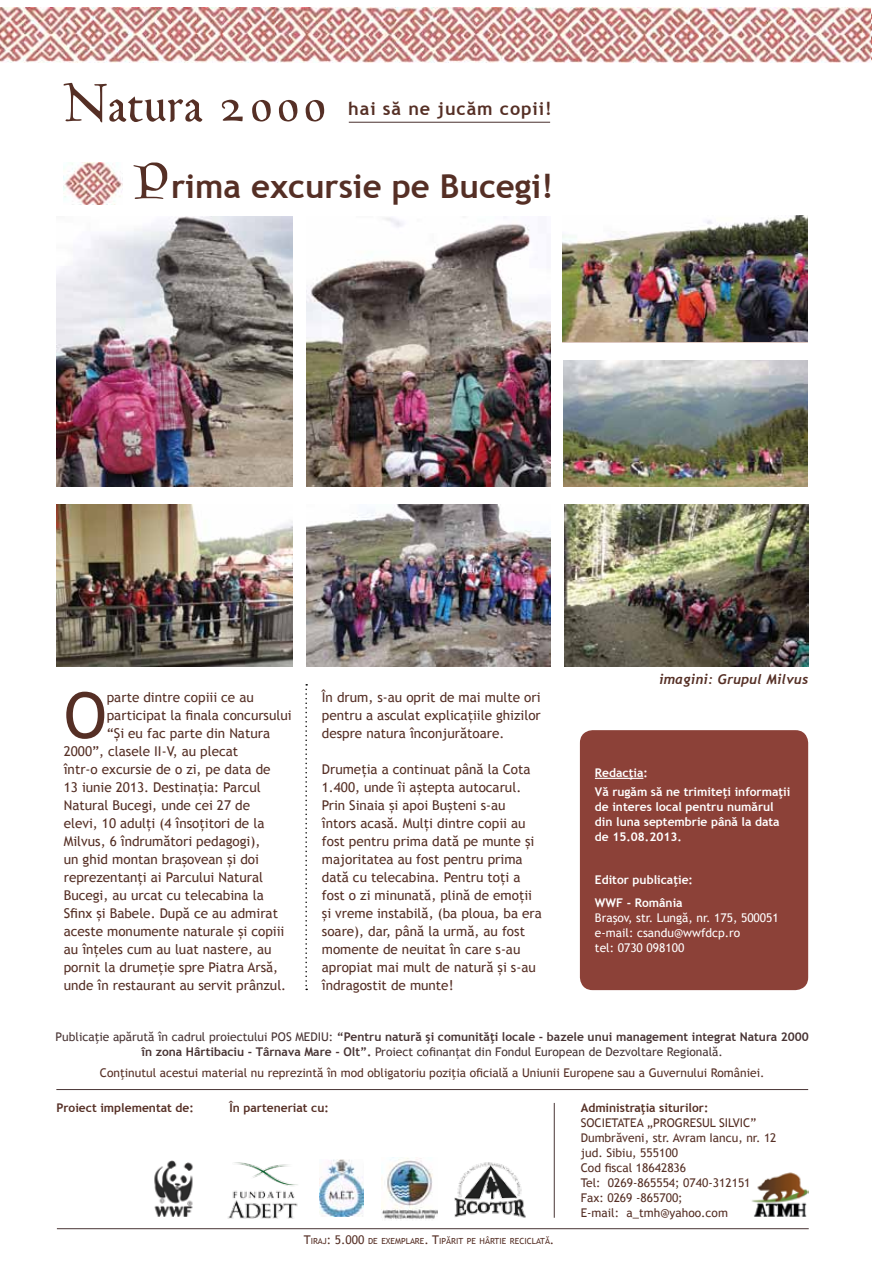
<style>
.page{position:relative;width:872px;height:1263px;background:#fff}
.page>*{position:absolute;margin:0;border:0;box-sizing:border-box;transform-origin:0 0}
.t1{font:63.75px "Trebuchet MS";color:#552f25}
.t2{font:54px "Hingham Text Normal";letter-spacing:.01em;color:#552f25}
.t3{font:700 33px "Trebuchet MS";color:#552f25}
.t4{font:700 18px "Trebuchet MS";letter-spacing:.05em;color:#552f25}
.t5{font:13.5px/18px "Trebuchet MS";color:#552f25;text-align:justify}
.t6{font:italic 700 13.5px "Trebuchet";letter-spacing:.02em;color:#552f25}
.t7{font:12px/15px "Trebuchet MS";color:#552f25}
.t8{font:700 12px/15px "Trebuchet MS";color:#483434;text-align:center}
.t9{font:700 12px/15px "Trebuchet MS";color:#fff}
.t10{font:12px/15px "Trebuchet MS";color:#fff}
.t11{font:700 12px "Trebuchet MS";color:#552f25}
.t12{font:8.4px "Trebuchet MS";color:#552f25}
.s1{font-family:"Hingham Text Normal";font-weight:400;font-size:51px}
.s2{font-weight:400}
.s3{font-size:12px}
</style>
<div class="page">
<img style="left:0;top:8px;width:871px;height:55px">
<img style="left:871px;top:7px;width:1px;height:54px">
<div style="left:580px;top:730px;width:228px;height:260px;background:#8c4138;border-radius:13px"></div>
<hr style="left:56px;top:1089px;width:752px;height:1px;background:#483434">
<img style="left:751px;top:1172px;width:57px;height:45px">
<img style="left:154px;top:1161px;width:39px;height:56px">
<img style="left:228px;top:1162px;width:70px;height:57px">
<img style="left:320px;top:1160px;width:43px;height:57px">
<img style="left:381px;top:1157px;width:57px;height:62px">
<img style="left:454px;top:1162px;width:72px;height:56px">
<hr style="left:595px;top:778px;width:48px;height:1px;background:#fff">
<hr style="left:57px;top:1228px;width:751px;height:1px;background:#483434">
<hr style="left:554px;top:1103px;width:1px;height:115px;background:#483434">
<img style="left:64px;top:162px;width:59px;height:42px">
<svg style="left:305px;top:684px;width:2px;height:306px"></svg>
<img style="left:56px;top:216px;width:236px;height:270px">
<img style="left:56px;top:504px;width:236px;height:162px">
<img style="left:306px;top:504px;width:244px;height:162px">
<img style="left:562px;top:216px;width:245px;height:126px">
<img style="left:306px;top:217px;width:244px;height:269px">
<img style="left:563px;top:360px;width:244px;height:126px">
<img style="left:564px;top:504px;width:244px;height:162px">
<hr style="left:349px;top:122px;width:201px;height:1px;background:#48302e">
<h2 class="t2" style="left:64px;top:76px;width:266px">Natura 2000</h2>
<h3 class="t4" style="left:348px;top:97px;width:205px">hai să ne jucăm copii!</h3>
<h3 class="t3" style="left:138px;top:166px;width:417px"><span class="s1">P</span>rima excursie pe Bucegi!</h3>
<h1 class="t1" style="left:64px;top:678px;width:44px">O</h1>
<p class="t5" style="left:107px;top:688px;width:149px">parte dintre copiii ce au</p>
<p class="t5" style="left:107px;top:706px;width:186px">participat la finala concursului</p>
<p class="t5" style="left:107px;top:724px;width:165px">“Şi eu fac parte din Natura</p>
<p class="t5" style="left:64px;top:742px;width:176px">2000”, clasele II-V, au plecat</p>
<p class="t5" style="left:64px;top:760px;width:208px">într-o excursie de o zi, pe data de</p>
<p class="t5" style="left:64px;top:778px;width:198px">13 iunie 2013. Destinaţia: Parcul</p>
<p class="t5" style="left:64px;top:796px;width:188px">Natural Bucegi, unde cei 27 de</p>
<p class="t5" style="left:64px;top:814px;width:202px">elevi, 10 adulţi (4 însoţitori de la</p>
<p class="t5" style="left:64px;top:832px;width:198px">Milvus, 6 îndrumători pedagogi),</p>
<p class="t5" style="left:64px;top:850px;width:197px">un ghid montan braşovean şi doi</p>
<p class="t5" style="left:64px;top:868px;width:201px">reprezentanţi ai Parcului Natural</p>
<p class="t5" style="left:64px;top:886px;width:201px">Bucegi, au urcat cu telecabina la</p>
<p class="t5" style="left:64px;top:904px;width:216px">Sfinx şi Babele. După ce au admirat</p>
<p class="t5" style="left:64px;top:922px;width:222px">aceste monumente naturale şi copiii</p>
<p class="t5" style="left:64px;top:940px;width:209px">au înţeles cum au luat nastere, au</p>
<p class="t5" style="left:64px;top:958px;width:216px">pornit la drumeţie spre Piatra Arsă,</p>
<p class="t5" style="left:64px;top:976px;width:224px">unde în restaurant au servit prânzul.</p>
<p class="t5" style="left:322px;top:688px;width:220px">În drum, s-au oprit de mai multe ori pentru a asculat explicaţiile ghizilor despre natura înconjurătoare.</p>
<p class="t5" style="left:322px;top:760px;width:222px;text-align:left">Drumeţia a continuat până la Cota<br>1.400, unde îi aştepta autocarul.<br>Prin Sinaia şi apoi Buşteni s-au întors acasă. Mulţi dintre copii au fost pentru prima dată pe munte şi majoritatea au fost pentru prima dată cu telecabina. Pentru toţi a fost o zi minunată, plină de emoţii şi vreme instabilă, (ba ploua, ba era soare), dar, până la urmă, au fost momente de neuitat în care s-au apropiat mai mult de natură şi s-au îndragostit de munte!</p>
<p class="t6" style="left:659px;top:671px;width:151px">imagini: Grupul Milvus</p>
<p class="t9" style="left:595px;top:763px;width:197px;line-height:19.2px">Redacţia:<br>Vă rugăm să ne trimiteţi informaţii</p>
<p class="t9" style="left:595px;top:799px;width:186px">de interes local pentru numărul din luna septembrie până la data de 15.08.2013.</p>
<p class="t9" style="left:595px;top:868px;width:100px;line-height:23.5px">Editor publicaţie:<br>WWF - România</p>
<p class="t10" style="left:595px;top:911px;width:185px">Braşov, str. Lungă, nr. 175, 500051 e-mail: csandu@wwfdcp.ro<br>tel: 0730 098100</p>
<p class="t8" style="left:56px;top:1029px;width:755px"><span class="s2">Publicaţie apărută în cadrul proiectului POS MEDIU:</span> “Pentru natură şi comunităţi locale - bazele unui management integrat Natura 2000 în zona Hârtibaciu - Târnava Mare - Olt”. <span class="s2">Proiect cofinanţat din Fondul European de Dezvoltare Regională.</span></p>
<p class="t7" style="left:100px;top:1065px;width:666px">Conţinutul acestui material nu reprezintă în mod obligatoriu poziţia oficială a Uniunii Europene sau a Guvernului României.</p>
<p class="t11" style="left:56px;top:1100px;width:139px">Proiect implementat de:</p>
<p class="t11" style="left:229px;top:1100px;width:101px">În parteneriat cu:</p>
<p class="t12" style="left:304px;top:1235px;width:252px"><span class="s3">T</span>IRAJ<span class="s3">: 5.000</span> DE EXEMPLARE<span class="s3">. T</span>IPĂRIT PE HÂRTIE RECICLATĂ<span class="s3">.</span></p>
<p class="t11" style="left:581px;top:1100px;width:129px">Administraţia siturilor:</p>
<p class="t7" style="left:581px;top:1115px;width:197px">SOCIETATEA „PROGRESUL SILVIC”<br>Dumbrăveni, str. Avram Iancu, nr. 12 jud. Sibiu, 555100<br>Cod fiscal 18642836<br>Tel: 0269-865554; 0740-312151<br>Fax: 0269 -865700;<br>E-mail: a_tmh@yahoo.com</p>
</div>
